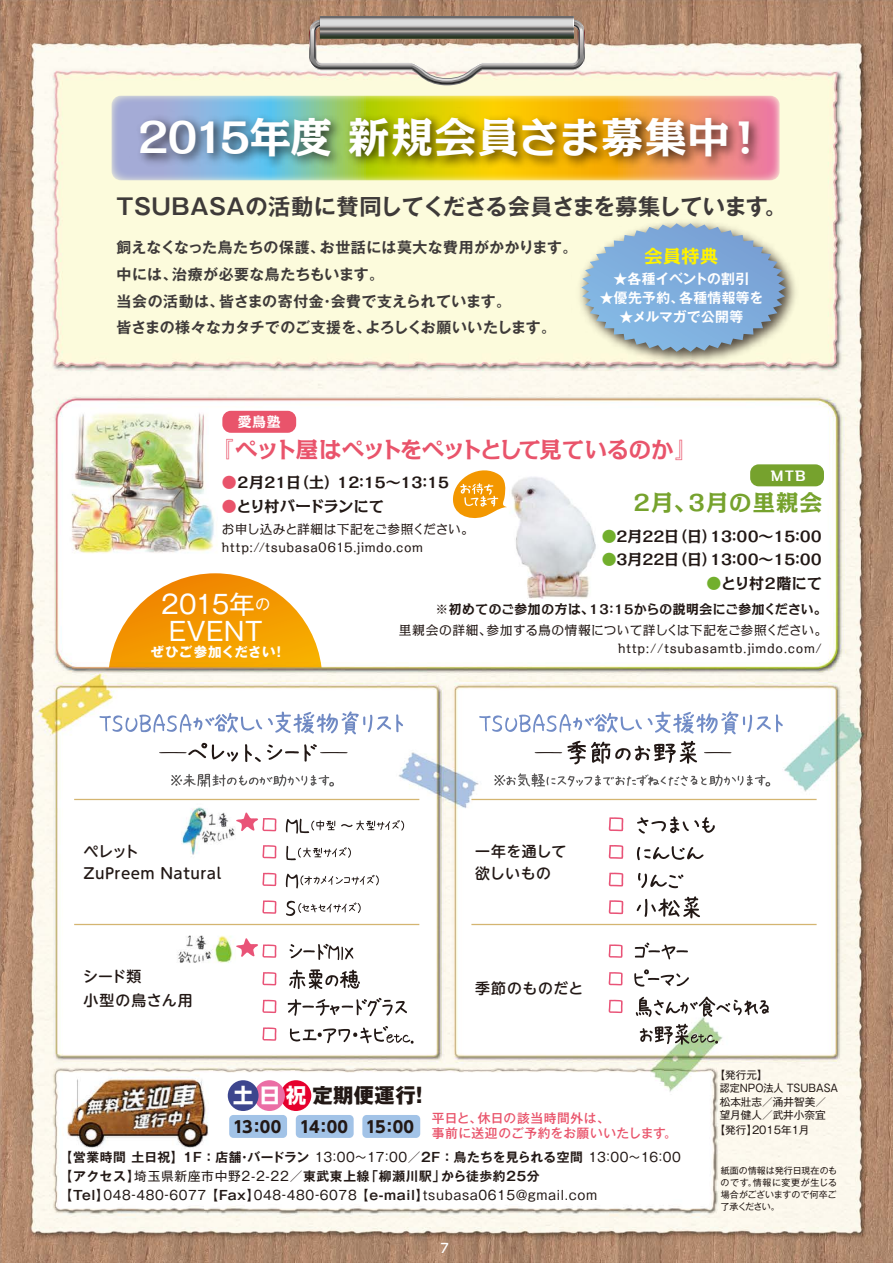
<style>
.page{position:relative;width:893px;height:1263px;background:#fff}
.page>*{position:absolute;margin:0;border:0;box-sizing:border-box;transform-origin:0 0}
.t1{font:700 41.7px "Kakumin Pro";letter-spacing:-.02em;color:#fff}
.t2{font:25.5px/27px "Gothic MB101 Pro";letter-spacing:.01em;color:#fff;text-align:center}
.t3{font:700 22.35px "Gothic MB101 Pro De";letter-spacing:.005em;color:#3e3a39}
.t4{font:700 22.35px "Kakumin Pro";letter-spacing:-.07em;color:#e9546b}
.t5{font:700 22.35px "Kakumin Pro";letter-spacing:.05em;color:#76a22d}
.t6{font:800 20.25px "Gothic MB101 Pro";letter-spacing:.025em;color:#221815}
.t7{font:700 18px "Kakumin Pro";color:#fff200}
.t8{font:700 15.9px "UD Shin Go Pro";letter-spacing:-.03em;color:#221815}
.t9{font:700 15px/26.7px "Gothic MB101 Pro De";letter-spacing:.02em;color:#3e3a39}
.t10{font:700 14.85px "Kakumin Pro";color:#221815}
.t11{font:500 14.85px/21.3px "UD Shin M Go Pro";letter-spacing:.025em;color:#221815}
.t12{font:700 14.85px "Kakumin Pro";letter-spacing:-.045em;color:#221815}
.t13{font:700 14.85px "Kakumin Pro";letter-spacing:-.055em;color:#221815}
.t14{font:700 13.8px "Gothic MB101 Pro De";letter-spacing:.025em;color:#fff}
.t15{font:700 13.8px "Gothic MB101 Pro De";letter-spacing:-.005em;color:#fff}
.t16{font:700 13.8px "Kakumin Pro";letter-spacing:.06em;color:#fff}
.t17{font:700 13.5px "Gothic MB101 Pro";letter-spacing:.03em;color:#fff}
.t18{font:12.75px/18.1px "Kakumin Pro";letter-spacing:.04em;color:#221815}
.t19{font:700 12.75px/18.8px "Gothic MB101 Pro De";letter-spacing:.04em;color:#221815}
.t20{font:12.75px "Gothic MB101 Pro";letter-spacing:.05em;color:#221815}
.t21{font:500 12.75px/15px "Gothic MB101 Pro";letter-spacing:.035em;color:#e9546b}
.t22{font:700 12.75px "Kakumin Pro";letter-spacing:.04em;color:#221815}
.t23{font:500 12.75px "UD Shin Go Pro";color:#fff}
.t24{font:10.65px/13.5px "Gothic MB101 Pro";color:#221815}
.t25{font:10.5px "Gothic MB101 Pro";color:#221815;scale:.95 1}
.t26{font:9px/12px "Gothic MB101 Pro";color:#221815;text-align:justify}
.s1{color:#e9546b}
.s2{color:#72af2d}
.s3{font-family:"UD Shin Go Pro";font-weight:700;color:#fff}
.s4{font-family:"Gothic MB101 Pro";font-weight:400}
.s5{font-family:"Gothic MB101 Pro De";font-weight:700}
</style>
<div class="page">
<img style="left:0;top:0;width:892px;height:1262px">
<svg style="left:109px;top:573px;width:212px;height:94px"></svg>
<svg style="left:111px;top:96px;width:668px;height:84px;background:#c9bd7f"></svg>
<div style="left:750px;top:464px;width:74px;height:22px;background:#76a22d;border-radius:9px"></div>
<img style="left:572px;top:214px;width:232px;height:156px">
<svg style="left:581px;top:223px;width:205px;height:129px;background:#97b8d3"></svg>
<div style="left:222px;top:411px;width:74px;height:22px;background:#e9546b;border-radius:9px"></div>
<svg style="left:100px;top:711px;width:303px;height:23px"></svg>
<svg style="left:159px;top:743px;width:79px;height:18px"></svg>
<svg style="left:245px;top:744px;width:16px;height:18px"></svg>
<svg style="left:267px;top:744px;width:80px;height:17px"></svg>
<svg style="left:171px;top:773px;width:163px;height:14px"></svg>
<svg style="left:479px;top:711px;width:303px;height:23px"></svg>
<svg style="left:534px;top:740px;width:163px;height:24px"></svg>
<svg style="left:704px;top:752px;width:27px;height:1px"></svg>
<svg style="left:494px;top:773px;width:276px;height:13px"></svg>
<svg style="left:286px;top:818px;width:49px;height:15px"></svg>
<svg style="left:341px;top:820px;width:63px;height:10px"></svg>
<svg style="left:262px;top:845px;width:14px;height:13px"></svg>
<svg style="left:286px;top:845px;width:65px;height:15px"></svg>
<svg style="left:262px;top:872px;width:14px;height:14px"></svg>
<svg style="left:286px;top:873px;width:93px;height:15px"></svg>
<svg style="left:262px;top:900px;width:14px;height:13px"></svg>
<svg style="left:286px;top:900px;width:75px;height:16px"></svg>
<svg style="left:289px;top:943px;width:64px;height:17px"></svg>
<svg style="left:262px;top:972px;width:14px;height:13px"></svg>
<svg style="left:289px;top:969px;width:71px;height:20px"></svg>
<svg style="left:262px;top:999px;width:14px;height:14px"></svg>
<svg style="left:288px;top:997px;width:119px;height:19px"></svg>
<svg style="left:262px;top:1027px;width:14px;height:13px"></svg>
<svg style="left:290px;top:1026px;width:123px;height:17px"></svg>
<svg style="left:608px;top:817px;width:15px;height:14px"></svg>
<svg style="left:637px;top:816px;width:77px;height:17px"></svg>
<svg style="left:608px;top:845px;width:15px;height:13px"></svg>
<svg style="left:637px;top:846px;width:66px;height:14px"></svg>
<svg style="left:608px;top:872px;width:15px;height:14px"></svg>
<svg style="left:638px;top:873px;width:45px;height:15px"></svg>
<svg style="left:608px;top:900px;width:15px;height:14px"></svg>
<svg style="left:636px;top:896px;width:64px;height:22px"></svg>
<svg style="left:236px;top:812px;width:40px;height:19px"></svg>
<svg style="left:236px;top:938px;width:40px;height:19px"></svg>
<hr style="left:74px;top:923px;width:345px;height:2px;background:#d4b571">
<hr style="left:74px;top:798px;width:345px;height:2px;background:#d4b571">
<hr style="left:471px;top:923px;width:345px;height:2px;background:#d4b571">
<hr style="left:471px;top:798px;width:345px;height:2px;background:#d4b571">
<svg style="left:608px;top:944px;width:14px;height:13px"></svg>
<svg style="left:634px;top:942px;width:54px;height:17px"></svg>
<svg style="left:608px;top:972px;width:14px;height:13px"></svg>
<svg style="left:634px;top:969px;width:55px;height:17px"></svg>
<svg style="left:608px;top:999px;width:14px;height:14px"></svg>
<svg style="left:635px;top:996px;width:133px;height:20px"></svg>
<svg style="left:639px;top:1023px;width:79px;height:21px"></svg>
<img style="left:129px;top:107px;width:657px;height:72px">
<svg style="left:452px;top:462px;width:55px;height:59px"></svg>
<svg style="left:309px;top:19px;width:276px;height:66px"></svg>
<svg style="left:319px;top:16px;width:254px;height:22px;background:#8f918e"></svg>
<div style="left:280px;top:1080px;width:31px;height:30px;background:#e6002d;border-radius:50%"></div>
<div style="left:254px;top:1080px;width:31px;height:30px;background:#eb6ea5;border-radius:50%"></div>
<div style="left:228px;top:1080px;width:30px;height:30px;background:#3d468e;border-radius:50%"></div>
<div style="left:362px;top:1114px;width:58px;height:23px;background:#a2c3e7;border-radius:4px"></div>
<div style="left:229px;top:1114px;width:58px;height:23px;background:#a2c3e7;border-radius:4px"></div>
<div style="left:296px;top:1114px;width:57px;height:23px;background:#a2c3e7;border-radius:4px"></div>
<h1 class="t1" style="left:138px;top:104px;width:629px">2015年度 新規会員さま募集中！</h1>
<h3 class="t3" style="left:117px;top:188px;width:672px">TSUBASAの活動に賛同してくださる会員さまを募集しています。</h3>
<p class="t9" style="left:117px;top:232px;width:462px">飼えなくなった鳥たちの保護、お世話には莫大な費用がかかります。中には、治療が必要な鳥たちもいます。<br>当会の活動は、皆さまの寄付金・会費で支えられています。<br>皆さまの様々なカタチでのご支援を、よろしくお願いいたします。</p>
<h3 class="t7" style="left:644px;top:242px;width:75px">会員特典</h3>
<p class="t15" style="left:613px;top:267px;width:137px">★各種イベントの割引</p>
<p class="t14" style="left:599px;top:286px;width:165px">★優先予約、各種情報等を</p>
<p class="t14" style="left:619px;top:306px;width:125px">★メルマガで公開等</p>
<p class="t16" style="left:238px;top:410px;width:44px">愛鳥塾</p>
<h3 class="t4" style="left:211px;top:431px;width:488px">『ペット屋はペットをペットとして見ているのか』</h3>
<p class="t12" style="left:222px;top:471px;width:229px"><span class="s1">●</span>２月２１日（土）12：15～13：15</p>
<p class="t10" style="left:222px;top:494px;width:164px"><span class="s1">●</span>とり村バードランにて</p>
<p class="t18" style="left:222px;top:519px;width:254px">お申し込みと詳細は下記をご参照ください。http://tsubasa0615.jimdo.com</p>
<p class="t16" style="left:770px;top:464px;width:37px">MTB</p>
<h3 class="t5" style="left:633px;top:485px;width:190px">2月、3月の里親会</h3>
<p class="t10" style="left:601px;top:524px;width:222px"><span class="s2">●</span>2月22日（日）13：00～15：00</p>
<p class="t10" style="left:601px;top:548px;width:222px"><span class="s2">●</span>3月22日（日）13：00～15：00</p>
<p class="t13" style="left:706px;top:571px;width:117px"><span class="s2">●</span>とり村２階にて</p>
<p class="t22" style="left:435px;top:598px;width:393px">※初めてのご参加の方は、13：15からの説明会にご参加ください。</p>
<p class="t18" style="left:618px;top:619px;width:211px;text-indent:-219px">里親会の詳細、参加する鳥の情報について詳しくは下記をご参照ください。http://tsubasamtb.jimdo.com/</p>
<h2 class="t2" style="left:161px;top:587px;width:111px">2015年<sup>の<br></sup>EVENT</h2>
<p class="t17" style="left:150px;top:640px;width:137px">ぜひご参加ください！</p>
<p class="t11" style="left:83px;top:840px;width:139px">ペレット<br>ZuPreem Natural</p>
<p class="t11" style="left:83px;top:963px;width:111px;line-height:24.5px">シード類<br>小型の鳥さん用</p>
<p class="t11" style="left:475px;top:840px;width:93px">一年を通して欲しいもの</p>
<p class="t11" style="left:475px;top:976px;width:110px">季節のものだと</p>
<h3 class="t6" style="left:233px;top:1078px;width:198px"><span class="s3">土日祝</span>定期便運行！</h3>
<p class="t8" style="left:233px;top:1114px;width:182px">13：00 14：00 15：00</p>
<p class="t19" style="left:59px;top:1146px;width:623px">【営業時間 土日祝】１F：店舗・バードラン <span class="s4">13：00～17：00／</span>2F：鳥たちを見られる空間 <span class="s4">13：00～16：00</span>【アクセス】<span class="s4">埼玉県新座市中野２-２-２２／</span>東武東上線「柳瀬川駅」から徒歩約２５分</p>
<p class="t20" style="left:59px;top:1184px;width:539px"><span class="s5">【Tel】</span>048-480-6077 <span class="s5">【Fax】</span>048-480-6078 <span class="s5">【e-mail】</span>tsubasa0615@gmail.com</p>
<p class="t21" style="left:432px;top:1109px;width:246px">平日と、休日の該当時間外は、<br>事前に送迎のご予約をお願いいたします。</p>
<p class="t23" style="left:440px;top:1237px;width:10px">7</p>
<p class="t24" style="left:714px;top:1066px;width:55px">【発行元】</p>
<p class="t25" style="left:719px;top:1079px;width:126px">認定NPO法人 TSUBASA</p>
<p class="t24" style="left:719px;top:1093px;width:108px">松本壯志／涌井智美／望月健人／武井小奈宜</p>
<p class="t24" style="left:714px;top:1122px;width:97px">【発行】2015年1月</p>
<p class="t26" style="left:720px;top:1163px;width:118px">紙面の情報は発行日現在のものです。情報に変更が生じる場合がございますので何卒ご了承ください。</p>
</div>
